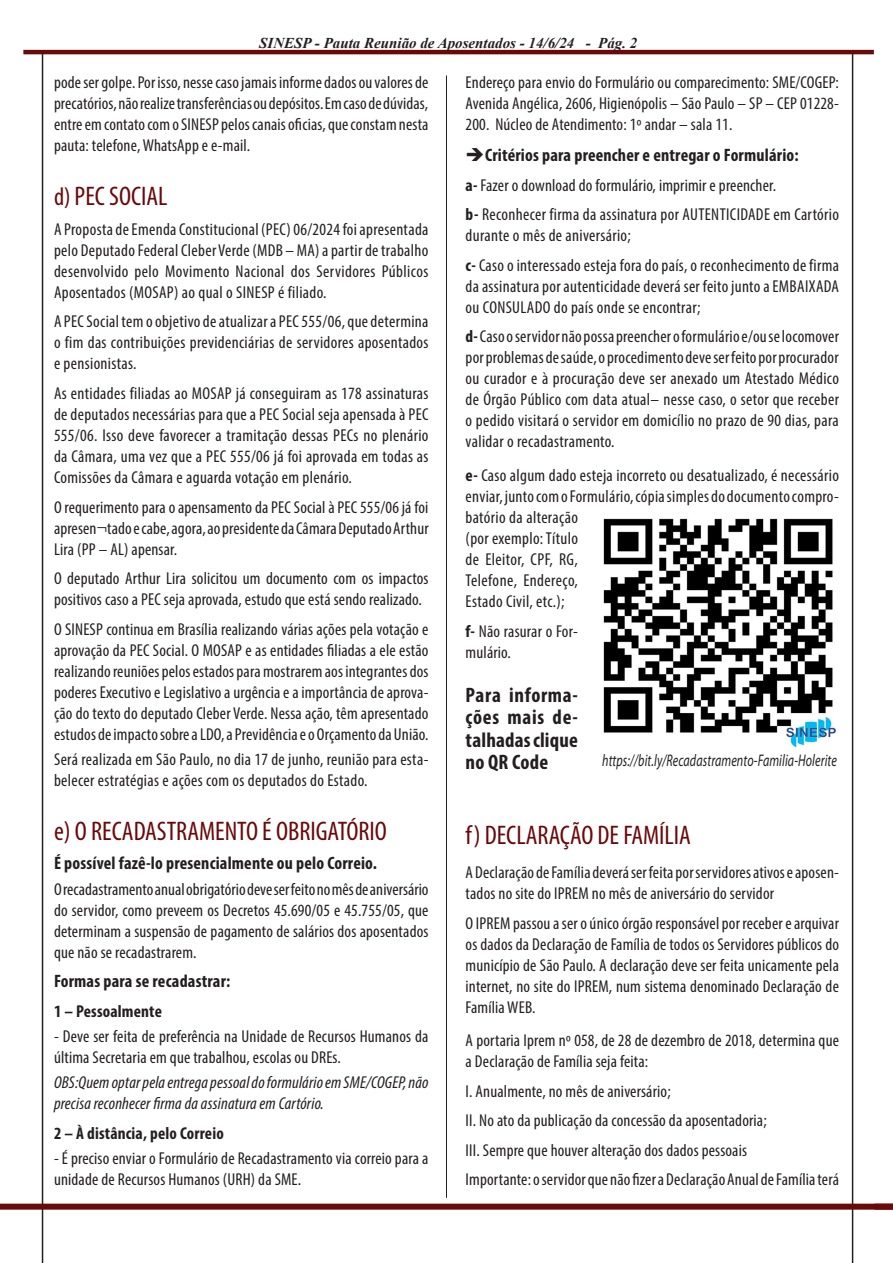
<style>
.page{position:relative;width:893px;height:1263px;background:#fff}
.page>*{position:absolute;margin:0;border:0;box-sizing:border-box;transform-origin:0 0}
.olho{font:condensed 27px "Myriad Pro";color:#6a090a}
.Corpo_do_texto{font:700 condensed 21px/22.5px "Myriad Pro";letter-spacing:.01em;color:#231f20;text-align:justify}
.Corpo_do_texto-2{font:700 condensed 18px "Myriad Pro";letter-spacing:.01em;color:#231f20}
.Corpo_do_texto-3{font:condensed 17.25px/21px "Myriad Pro";letter-spacing:.01em;color:#231f20;text-align:justify}
.Corpo_do_texto-4{font:italic condensed 17.25px/21px "Myriad Pro";letter-spacing:.01em;color:#231f20}
.Corpo_do_texto-5{font:700 condensed 17.25px "Myriad Pro";letter-spacing:.01em;color:#231f20}
.Corpo_do_texto-6{font:italic 16.8px "Myriad Pro";letter-spacing:.01em;color:#231f20;scale:.71 1}
.t1{font:italic 700 15px "Times New Roman";color:#231f20}
.s1{font-size:25.5px}
.s2{font-weight:700}
</style>
<div class="page">
<hr style="left:23px;top:50px;width:851px;height:4px;background:#6a090a">
<hr style="left:42px;top:52px;width:1px;height:1211px;background:#231f20">
<hr style="left:852px;top:52px;width:1px;height:1211px;background:#231f20">
<hr style="left:446px;top:75px;width:1px;height:1123px;background:#231f20">
<div style="left:0;top:1203px;width:893px;height:6px;background:#6a090a"></div>
<img style="left:603px;top:518px;width:233px;height:230px">
<p class="t1" style="left:259px;top:33px;width:380px">SINESP - Pauta Reunião de Aposentados - 14/6/24 - Pág. 2</p>
<p class="Corpo_do_texto-3" style="left:54px;top:72px;width:376px">pode ser golpe. Por isso, nesse caso jamais informe dados ou valores de precatórios, não realize transferências ou depósitos. Em caso de dúvidas, entre em contato com o SINESP pelos canais oficias, que constam nesta pauta: telefone, WhatsApp e e-mail.</p>
<p class="olho" style="left:54px;top:180px;width:115px"><span class="s1">d)</span> PEC SOCIAL</p>
<p class="Corpo_do_texto-3" style="left:54px;top:219px;width:376px">A Proposta de Emenda Constitucional (PEC) 06/2024 foi apresentada pelo Deputado Federal Cleber Verde (MDB – MA) a partir de trabalho desenvolvido pelo Movimento Nacional dos Servidores Públicos Aposentados (MOSAP) ao qual o SINESP é filiado.</p>
<p class="Corpo_do_texto-3" style="left:54px;top:311px;width:376px">A PEC Social tem o objetivo de atualizar a PEC 555/06, que determina o fim das contribuições previdenciárias de servidores aposentados e pensionistas.</p>
<p class="Corpo_do_texto-3" style="left:54px;top:383px;width:376px">As entidades filiadas ao MOSAP já conseguiram as 178 assinaturas de deputados necessárias para que a PEC Social seja apensada à PEC 555/06. Isso deve favorecer a tramitação dessas PECs no plenário da Câmara, uma vez que a PEC 555/06 já foi aprovada em todas as Comissões da Câmara e aguarda votação em plenário.</p>
<p class="Corpo_do_texto-3" style="left:54px;top:496px;width:376px">O requerimento para o apensamento da PEC Social à PEC 555/06 já foi apresen¬tado e cabe, agora, ao presidente da Câmara Deputado Arthur Lira (PP – AL) apensar.</p>
<p class="Corpo_do_texto-3" style="left:54px;top:568px;width:376px">O deputado Arthur Lira solicitou um documento com os impactos positivos caso a PEC seja aprovada, estudo que está sendo realizado.</p>
<p class="Corpo_do_texto-3" style="left:54px;top:618px;width:376px">O SINESP continua em Brasília realizando várias ações pela votação e aprovação da PEC Social. O MOSAP e as entidades filiadas a ele estão realizando reuniões pelos estados para mostrarem aos integrantes dos poderes Executivo e Legislativo a urgência e a importância de aprova&shy;ção do texto do deputado Cleber Verde. Nessa ação, têm apresentado estudos de impacto sobre a LDO, a Previdência e o Orçamento da União.</p>
<p class="Corpo_do_texto-3" style="left:54px;top:748px;width:376px">Será realizada em São Paulo, no dia 17 de junho, reunião para esta&shy;belecer estratégias e ações com os deputados do Estado.</p>
<p class="olho" style="left:54px;top:814px;width:334px">e) O RECADASTRAMENTO É OBRIGATÓRIO</p>
<p class="Corpo_do_texto-2" style="left:54px;top:852px;width:324px">É possível fazê-lo presencialmente ou pelo Correio.</p>
<p class="Corpo_do_texto-3" style="left:54px;top:878px;width:376px">O recadastramento anual obrigatório deve ser feito no mês de aniversário do servidor, como preveem os Decretos 45.690/05 e 45.755/05, que determinam a suspensão de pagamento de salários dos aposentados que não se recadastrarem.</p>
<p class="Corpo_do_texto-2" style="left:54px;top:970px;width:178px">Formas para se recadastrar:</p>
<p class="Corpo_do_texto-5" style="left:54px;top:1000px;width:109px">1 – Pessoalmente</p>
<p class="Corpo_do_texto-3" style="left:54px;top:1025px;width:376px">- Deve ser feita de preferência na Unidade de Recursos Humanos da última Secretaria em que trabalhou, escolas ou DREs.</p>
<p class="Corpo_do_texto-4" style="left:54px;top:1072px;width:376px">OBS:Quem optar pela entrega pessoal do formulário em SME/COGEP, não precisa reconhecer firma da assinatura em Cartório.</p>
<p class="Corpo_do_texto-5" style="left:54px;top:1122px;width:171px">2 – À distância, pelo Correio</p>
<p class="Corpo_do_texto-3" style="left:54px;top:1147px;width:376px">- É preciso enviar o Formulário de Recadastramento via correio para a unidade de Recursos Humanos (URH) da SME.</p>
<p class="Corpo_do_texto-3" style="left:466px;top:72px;width:375px">Endereço para envio do Formulário ou comparecimento: SME/COGEP:<br>Avenida Angélica, 2606, Higienópolis – São Paulo – SP – CEP 01228- 200. Núcleo de Atendimento: 1º andar – sala 11.</p>
<p class="Corpo_do_texto-2" style="left:466px;top:144px;width:335px">➔Critérios para preencher e entregar o Formulário:</p>
<p class="Corpo_do_texto-3" style="left:466px;top:175px;width:312px"><span class="s2">a-</span> Fazer o download do formulário, imprimir e preencher.</p>
<p class="Corpo_do_texto-3" style="left:466px;top:204px;width:375px"><span class="s2">b-</span> Reconhecer firma da assinatura por AUTENTICIDADE em Cartório durante o mês de aniversário;</p>
<p class="Corpo_do_texto-3" style="left:466px;top:255px;width:375px"><span class="s2">c-</span> Caso o interessado esteja fora do país, o reconhecimento de firma da assinatura por autenticidade deverá ser feito junto a EMBAIXADA ou CONSULADO do país onde se encontrar;</p>
<p class="Corpo_do_texto-3" style="left:466px;top:326px;width:375px"><span class="s2">d-</span> Caso o servidor não possa preencher o formulário e/ou se locomover por problemas de saúde, o procedimento deve ser feito por procurador ou curador e à procuração deve ser anexado um Atestado Médico de Órgão Público com data atual– nesse caso, o setor que receber o pedido visitará o servidor em domicílio no prazo de 90 dias, para validar o recadastramento.</p>
<p class="Corpo_do_texto-3" style="left:466px;top:465px;width:375px;text-align:left"><span class="s2">e-</span> Caso algum dado esteja incorreto ou desatualizado, é necessário enviar, junto com o Formulário, cópia simples do documento compro&shy;batório da alteração<br>(por exemplo: Título<br>de Eleitor, CPF, RG,<br>Telefone, Endereço,<br>Estado Civil, etc.);</p>
<p class="Corpo_do_texto-3" style="left:466px;top:620px;width:114px"><span class="s2">f-</span> Não rasurar o For&shy;mulário.</p>
<p class="Corpo_do_texto" style="left:466px;top:683px;width:114px">Para informa&shy;ções mais de&shy;talhadas clique no QR Code</p>
<p class="Corpo_do_texto-6" style="left:602px;top:750px;width:332px">https://bit.ly/Recadastramento-Familia-Holerite</p>
<p class="olho" style="left:466px;top:819px;width:227px">f) DECLARAÇÃO DE FAMÍLIA</p>
<p class="Corpo_do_texto-3" style="left:466px;top:862px;width:375px">A Declaração de Família deverá ser feita por servidores ativos e aposen&shy;tados no site do IPREM no mês de aniversário do servidor</p>
<p class="Corpo_do_texto-3" style="left:466px;top:912px;width:375px">O IPREM passou a ser o único órgão responsável por receber e arquivar os dados da Declaração de Família de todos os Servidores públicos do município de São Paulo. A declaração deve ser feita unicamente pela internet, no site do IPREM, num sistema denominado Declaração de Família WEB.</p>
<p class="Corpo_do_texto-3" style="left:466px;top:1030px;width:375px">A portaria Iprem nº 058, de 28 de dezembro de 2018, determina que a Declaração de Família seja feita:</p>
<p class="Corpo_do_texto-3" style="left:466px;top:1080px;width:207px">I. Anualmente, no mês de aniversário;</p>
<p class="Corpo_do_texto-3" style="left:466px;top:1110px;width:303px">II. No ato da publicação da concessão da aposentadoria;</p>
<p class="Corpo_do_texto-3" style="left:466px;top:1139px;width:283px">III. Sempre que houver alteração dos dados pessoais</p>
<p class="Corpo_do_texto-3" style="left:466px;top:1169px;width:375px">Importante: o servidor que não fizer a Declaração Anual de Família terá</p>
</div>
